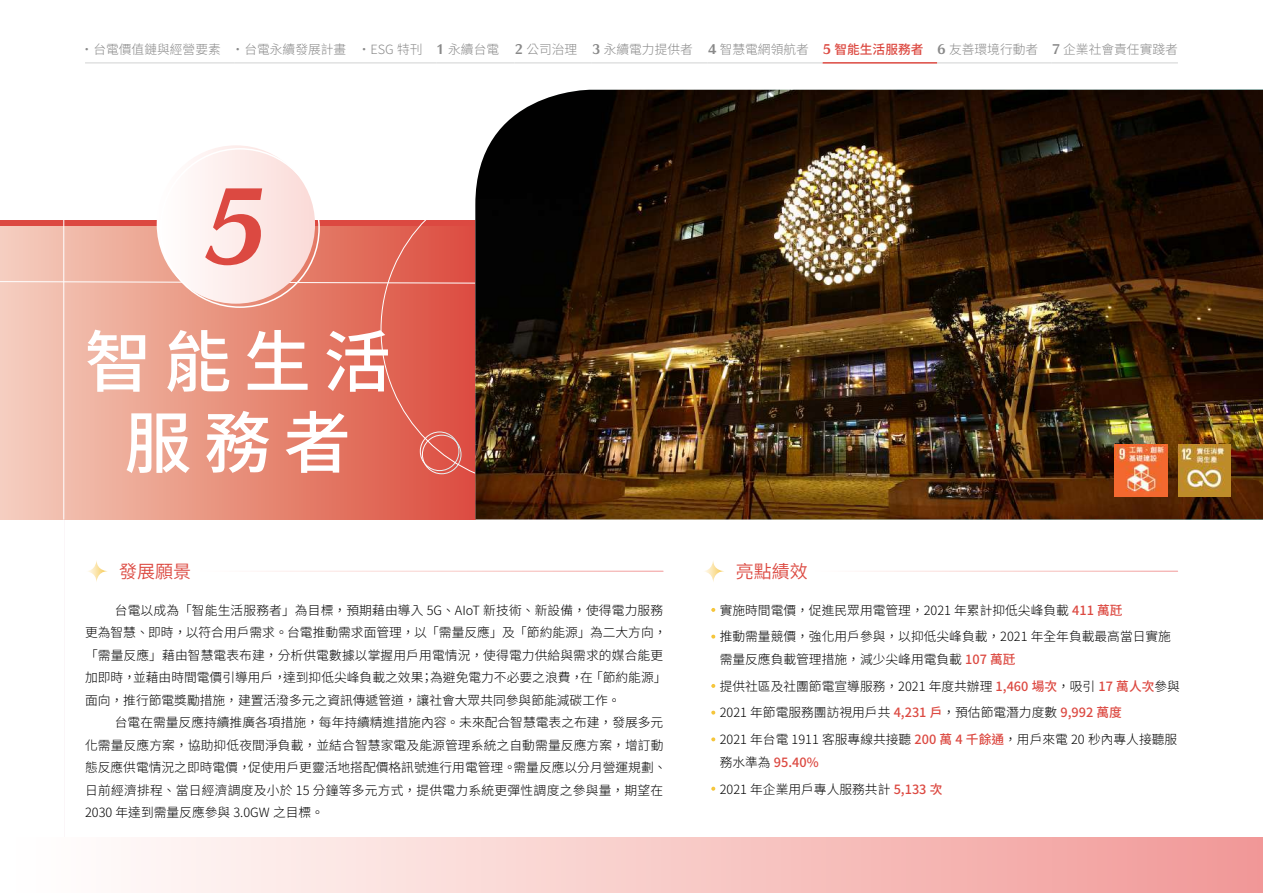
<style>
.page{position:relative;width:1263px;height:893px;background:#fff}
.page>*{position:absolute;margin:0;border:0;box-sizing:border-box;transform-origin:0 0}
.t1{font:italic 800 103.5px "AR Fang Xin Shu H7 B5 Std";color:#dc4941}
.t2{font:500 67.5px/81px "Source Han Sans TW";letter-spacing:.18em;color:#fff;text-align:center}
.t3{font:18px "Source Han Sans TW";color:#dc4941}
.t4{font:300 12.75px/22.5px "Source Han Sans TW";color:#000}
.t5{font:300 12.75px "Source Han Sans TW";color:#898989}
.s1{font-family:"AR Fang Xin Shu H7 B5 Std";font-weight:800;font-size:13.5px}
.s2{font-family:"AR Fang Xin Shu H7 B5 Std";font-weight:800;font-size:13.5px;color:#dc4941}
.s3{font-weight:500;color:#dc4941}
.s4{color:#f5c539}
</style>
<div class="page">
<hr style="left:1052px;top:62px;width:126px;height:2px;background:#e0e1e1">
<hr style="left:937px;top:62px;width:115px;height:2px;background:#e0e1e1">
<hr style="left:822px;top:62px;width:115px;height:2px;background:#dc4941">
<hr style="left:361px;top:62px;width:75px;height:2px;background:#e0e1e1">
<hr style="left:235px;top:62px;width:126px;height:2px;background:#e0e1e1">
<hr style="left:85px;top:62px;width:150px;height:2px;background:#e0e1e1">
<hr style="left:436px;top:62px;width:78px;height:2px;background:#e0e1e1">
<hr style="left:514px;top:62px;width:78px;height:2px;background:#e0e1e1">
<hr style="left:592px;top:62px;width:116px;height:2px;background:#e0e1e1">
<hr style="left:708px;top:62px;width:114px;height:2px;background:#e0e1e1">
<svg style="left:1px;top:220px;width:474px;height:7px;background:#de544b"></svg>
<div style="left:0;top:227px;width:475px;height:292px;background:linear-gradient(to right,#f5cfbd,#dc4f3e)"></div>
<svg style="left:0;top:281px;width:475px;height:3px"></svg>
<hr style="left:63px;top:90px;width:1px;height:429px;background:#fff">
<div style="left:1px;top:837px;width:1262px;height:56px;background:linear-gradient(to right,#fff,#f19997)"></div>
<svg style="left:711px;top:608px;width:4px;height:4px"></svg>
<svg style="left:711px;top:635px;width:4px;height:4px"></svg>
<svg style="left:711px;top:684px;width:4px;height:4px"></svg>
<svg style="left:711px;top:711px;width:4px;height:4px"></svg>
<svg style="left:711px;top:737px;width:4px;height:4px"></svg>
<svg style="left:711px;top:787px;width:4px;height:4px"></svg>
<div style="left:157px;top:145px;width:158px;height:159px;background:linear-gradient(to right,#fffffe,#fadbd7);border-radius:79px"></div>
<div style="left:420px;top:432px;width:39px;height:39px;border:1px solid #fff;border-radius:50%"></div>
<div style="left:422px;top:435px;width:39px;height:39px;border:1px solid #fff;border-radius:50%"></div>
<svg style="left:85px;top:560px;width:23px;height:23px"></svg>
<svg style="left:702px;top:560px;width:23px;height:23px"></svg>
<img style="left:475px;top:90px;width:788px;height:429px">
<img style="left:1115px;top:444px;width:52px;height:53px">
<img style="left:1178px;top:444px;width:52px;height:53px">
<p class="t5" style="left:81px;top:42px;width:1099px">·台電價值鏈與經營要素 ·台電永續發展計畫 ·ESG 特刊 <span class="s1">1</span> 永續台電 <span class="s1">2</span> 公司治理 <span class="s1">3</span> 永續電力提供者 <span class="s1">4</span> 智慧電網領航者 <span class="s2">5</span> <span class="s3">智能生活服務者</span> <span class="s1">6</span> 友善環境行動者 <span class="s1">7</span> 企業社會責任實踐者</p>
<h1 class="t1" style="left:196px;top:171px;width:87px">5</h1>
<h2 class="t2" style="left:84px;top:323px;width:308px">智能生活服務者</h2>
<h3 class="t3" style="left:119px;top:561px;width:73px">發展願景</h3>
<h3 class="t3" style="left:736px;top:561px;width:73px">亮點績效</h3>
<p class="t4" style="left:85px;top:599px;width:583px;text-indent:30px">台電以成為「智能生活服務者」為目標，預期藉由導入 5G、AIoT 新技術、新設備，使得電力服務更為智慧、即時，以符合用戶需求。台電推動需求面管理，以「需量反應」及「節約能源」為二大方向，「需量反應」藉由智慧電表布建，分析供電數據以掌握用戶用電情況，使得電力供給與需求的媒合能更加即時，並藉由時間電價引導用戶，達到抑低尖峰負載之效果；為避免電力不必要之浪費，在「節約能源」面向，推行節電獎勵措施，建置活潑多元之資訊傳遞管道，讓社會大眾共同參與節能減碳工作。</p>
<p class="t4" style="left:85px;top:712px;width:583px;text-indent:30px">台電在需量反應持續推廣各項措施，每年持續精進措施內容。未來配合智慧電表之布建，發展多元化需量反應方案，協助抑低夜間淨負載，並結合智慧家電及能源管理系統之自動需量反應方案，增訂動態反應供電情況之即時電價，促使用戶更靈活地搭配價格訊號進行用電管理。需量反應以分月營運規劃、日前經濟排程、當日經濟調度及小於 15 分鐘等多元方式，提供電力系統更彈性調度之參與量，期望在2030 年達到需量反應參與 3.0GW 之目標。</p>
<p class="t4" style="left:707px;top:599px;width:417px"><span class="s4">•</span> 實施時間電價，促進民眾用電管理，2021 年累計抑低尖峰負載 <span class="s3">411 萬瓩</span></p>
<p class="t4" style="left:720px;top:626px;width:453px;text-indent:-13px"><span class="s4">•</span> 推動需量競價，強化用戶參與，以抑低尖峰負載，2021 年全年負載最高當日實施需量反應負載管理措施，減少尖峰用電負載 <span class="s3">107 萬瓩</span></p>
<p class="t4" style="left:707px;top:675px;width:475px"><span class="s4">•</span> 提供社區及社團節電宣導服務，2021 年度共辦理 <span class="s3">1,460 場次</span>，吸引 <span class="s3">17 萬人次</span>參與</p>
<p class="t4" style="left:707px;top:702px;width:416px"><span class="s4">•</span> 2021 年節電服務團訪視用戶共 <span class="s3">4,231 戶</span>，預估節電潛力度數 <span class="s3">9,992 萬度</span></p>
<p class="t4" style="left:720px;top:729px;width:459px;text-indent:-13px"><span class="s4">•</span> 2021 年台電 1911 客服專線共接聽 <span class="s3">200 萬 4 千餘通</span>，用戶來電 20 秒內專人接聽服務水準為 <span class="s3">95.40%</span></p>
<p class="t4" style="left:707px;top:778px;width:237px"><span class="s4">•</span> 2021 年企業用戶專人服務共計 <span class="s3">5,133 次</span></p>
</div>
